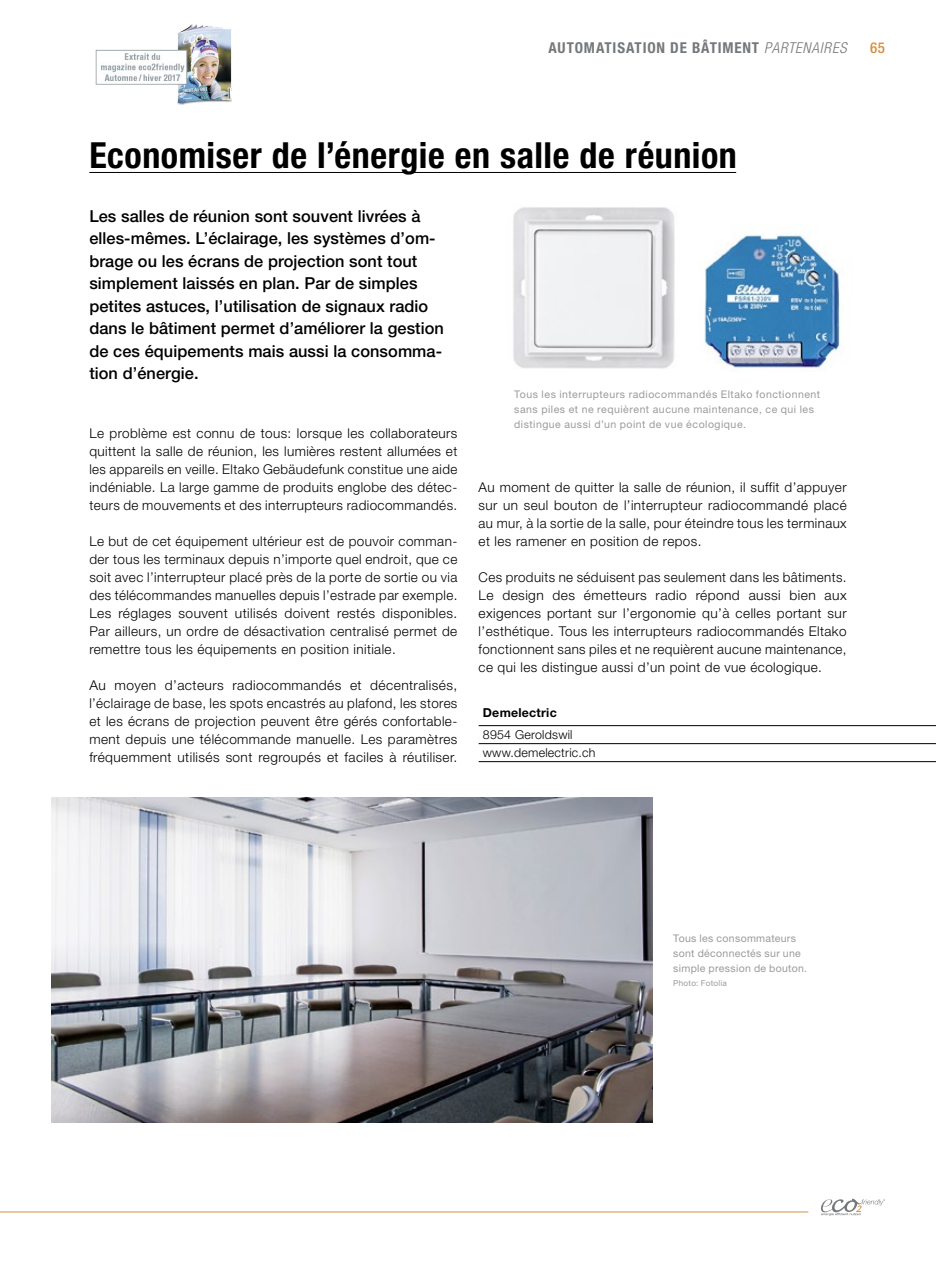
<style>
.page{position:relative;width:936px;height:1263px;background:#fff}
.page>*{position:absolute;margin:0;border:0;box-sizing:border-box;transform-origin:0 0}
.t1{font:700 condensed 36px "Helvetica Neue LT Std";letter-spacing:.015em;color:#000}
.t2{font:500 16.5px/22.5px "Helvetica Neue LT Std";letter-spacing:.005em;color:#000}
.t3{font:700 condensed 15px "Helvetica Neue LT Std";letter-spacing:.055em;color:#75787b}
.t4{font:500 condensed 15px "Helvetica Neue LT Std";color:#d58f44}
.t5{font:300 13.5px/18px "Helvetica Neue LT Std";letter-spacing:.03em;color:#000;text-align:justify}
.t6{font:300 12.3px/18px "Helvetica Neue LT Std";letter-spacing:.02em;color:#000}
.t7{font:700 12.3px "Helvetica Neue LT Std";letter-spacing:.02em;color:#000}
.t8{font:10.5px/15px "Helvetica Neue LT Std";letter-spacing:.045em;color:#9c9b98}
.t9{font:8.25px "Helvetica Neue LT Std";letter-spacing:.025em;color:#9c9b98}
.s1{font-weight:300;font-style:italic}
</style>
<div class="page">
<hr style="left:0;top:1211px;width:808px;height:1px;background:#d58f44">
<svg style="left:821px;top:1199px;width:63px;height:17px"></svg>
<hr style="left:89px;top:172px;width:647px;height:1px;background:#000">
<img style="left:51px;top:798px;width:601px;height:325px">
<hr style="left:478px;top:725px;width:457px;height:1px;background:#000">
<hr style="left:478px;top:743px;width:457px;height:1px;background:#000">
<hr style="left:478px;top:761px;width:457px;height:1px;background:#000">
<img style="left:513px;top:207px;width:162px;height:162px">
<img style="left:704px;top:234px;width:139px;height:135px">
<img style="left:95px;top:24px;width:137px;height:81px">
<p class="t3" style="left:548px;top:39px;width:299px">AUTOMATISATION DE BÂTIMENT <span class="s1">PARTENAIRES</span></p>
<p class="t4" style="left:870px;top:39px;width:16px">65</p>
<h1 class="t1" style="left:89px;top:133px;width:649px">Economiser de l’énergie en salle de réunion</h1>
<p class="t2" style="left:89px;top:205px;width:356px">Les salles de réunion sont souvent livrées à elles-mêmes. L’éclairage, les systèmes d’om&shy;brage ou les écrans de projection sont tout simplement laissés en plan. Par de simples petites astuces, l’utilisation de signaux radio dans le bâtiment permet d’améliorer la gestion de ces équipements mais aussi la consomma&shy;tion d’énergie.</p>
<p class="t5" style="left:89px;top:424px;width:369px">Le problème est connu de tous: lorsque les collaborateurs quittent la salle de réunion, les lumières restent allumées et les appareils en veille. Eltako Gebäudefunk constitue une aide indéniable. La large gamme de produits englobe des détec&shy;teurs de mouvements et des interrupteurs radiocommandés.</p>
<p class="t5" style="left:89px;top:532px;width:369px">Le but de cet équipement ultérieur est de pouvoir comman&shy;der tous les terminaux depuis n’importe quel endroit, que ce soit avec l’interrupteur placé près de la porte de sortie ou via des télécommandes manuelles depuis l’estrade par exemple.<br>Les réglages souvent utilisés doivent restés disponibles.<br>Par ailleurs, un ordre de désactivation centralisé permet de remettre tous les équipements en position initiale.</p>
<p class="t5" style="left:89px;top:676px;width:369px">Au moyen d’acteurs radiocommandés et décentralisés, l’éclairage de base, les spots encastrés au plafond, les stores et les écrans de projection peuvent être gérés confortable&shy;ment depuis une télécommande manuelle. Les paramètres fréquemment utilisés sont regroupés et faciles à réutiliser.</p>
<p class="t8" style="left:514px;top:386px;width:307px">Tous les interrupteurs radiocommandés Eltako fonctionnent sans piles et ne requièrent aucune maintenance, ce qui les distingue aussi d’un point de vue écologique.</p>
<p class="t5" style="left:478px;top:478px;width:369px">Au moment de quitter la salle de réunion, il suffit d’appuyer sur un seul bouton de l’interrupteur radiocommandé placé au mur, à la sortie de la salle, pour éteindre tous les terminaux et les ramener en position de repos.</p>
<p class="t5" style="left:478px;top:568px;width:369px">Ces produits ne séduisent pas seulement dans les bâtiments.<br>Le design des émetteurs radio répond aussi bien aux exigences portant sur l’ergonomie qu’à celles portant sur l’esthétique. Tous les interrupteurs radiocommandés Eltako fonctionnent sans piles et ne requièrent aucune maintenance, ce qui les distingue aussi d’un point de vue écologique.</p>
<p class="t7" style="left:483px;top:705px;width:75px">Demelectric</p>
<p class="t6" style="left:483px;top:726px;width:114px">8954 Geroldswil www.demelectric.ch</p>
<p class="t8" style="left:673px;top:931px;width:135px">Tous les consommateurs sont déconnectés sur une simple pression de bouton.</p>
<p class="t9" style="left:673px;top:978px;width:55px">Photo: Fotolia</p>
</div>
